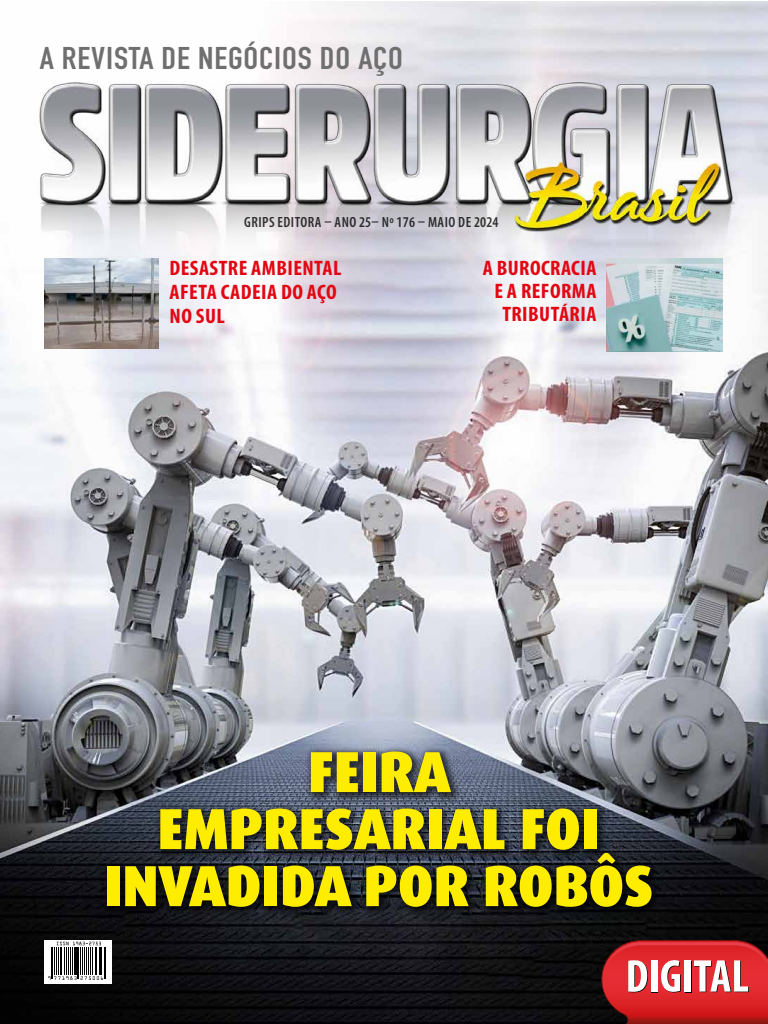
<style>
.page{position:relative;width:768px;height:1024px;background:#fff}
.page>*{position:absolute;margin:0;border:0;box-sizing:border-box;transform-origin:0 0}
.t1{font:900 58px/57px "Dax Pro";color:#ffed00;text-align:center;scale:.95 1}
.t2{font:700 31px "DIN Condensed";letter-spacing:.025em;color:#706f6f;scale:1.12 1}
.t3{font:700 condensed 21px/24px "Myriad Pro";letter-spacing:.02em;color:#e30613;scale:1.05 1}
.t4{font:600 condensed 15px "Myriad Pro";letter-spacing:.03em;color:#000}
</style>
<div class="page">
<img style="left:0;top:262px;width:768px;height:762px">
<div style="left:100px;top:745px;width:562px;height:173px;background:#000;opacity:.65"></div>
<img style="left:45px;top:262px;width:113px;height:87px">
<img style="left:607px;top:262px;width:116px;height:89px">
<img style="left:39px;top:1px;width:729px;height:261px">
<div style="left:44px;top:940px;width:67px;height:44px;background:#fff"></div>
<hr style="left:104px;top:947px;width:1px;height:31px;background:#000">
<hr style="left:105px;top:947px;width:1px;height:31px;background:#000">
<svg style="left:48px;top:942px;width:55px;height:38px"></svg>
<svg style="left:601px;top:940px;width:167px;height:84px;background:#c94145"></svg>
<h2 class="t2" style="left:40px;top:37px;width:326px">A REVISTA DE NEGÓCIOS DO AÇO</h2>
<p class="t4" style="left:244px;top:214px;width:256px">GRIPS EDITORA – ANO 25– Nº 176 – MAIO DE 2024</p>
<p class="t3" style="left:170px;top:257px;width:165px">DESASTRE AMBIENTAL<br>AFETA CADEIA DO AÇO<br>NO SUL</p>
<p class="t3" style="left:483px;top:257px;width:110px;line-height:23px;text-align:right">A BUROCRACIA<br>E A REFORMA<br>TRIBUTÁRIA</p>
<h1 class="t1" style="left:104px;top:744px;width:580px">FEIRA<br>EMPRESARIAL FOI<br>INVADIDA POR ROBÔS</h1>
</div>
